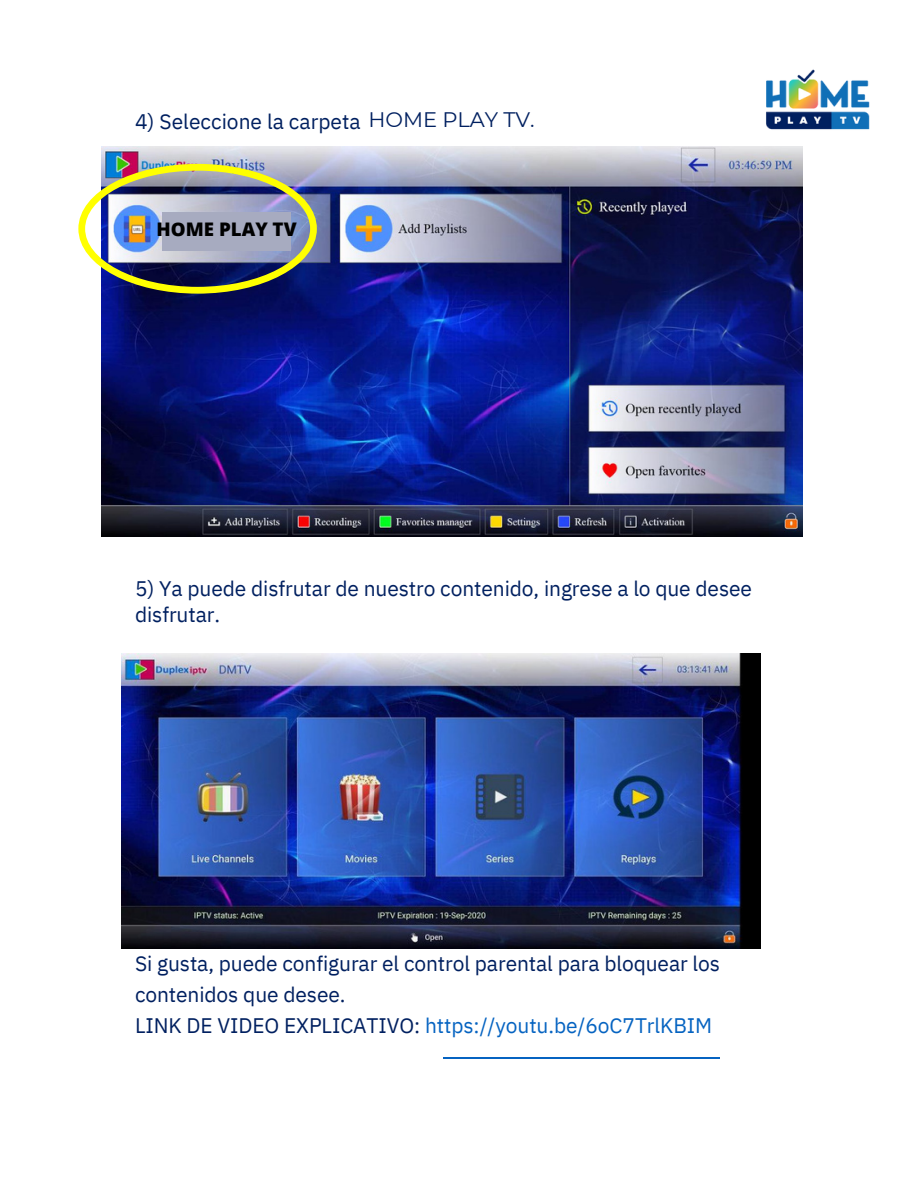
<style>
.page{position:relative;width:918px;height:1188px;background:#fff}
.page>*{position:absolute;margin:0;border:0;box-sizing:border-box;transform-origin:0 0}
.t1{font:21px "IBM Plex Sans";letter-spacing:-.005em;color:#002060}
.t2{font:21px "IBM Plex Sans";letter-spacing:-.005em;color:#0563c1}
.t3{font:800 18.75px "Open Sans";color:#000}
.s1{font-family:"Montserrat"}
.s2{color:#002060}
</style>
<div class="page">
<img style="left:766px;top:69px;width:104px;height:61px">
<hr style="left:444px;top:1057px;width:276px;height:2px;background:#0563c1">
<img style="left:121px;top:654px;width:640px;height:294px">
<img style="left:102px;top:146px;width:701px;height:391px">
<div style="left:78px;top:164px;width:239px;height:129px;border:7px solid #ff0;border-radius:50%"></div>
<div style="left:162px;top:212px;width:129px;height:38px;background:#a7abc0"></div>
<p class="t1" style="left:135px;top:107px;width:401px">4) Seleccione la carpeta <span class="s1">HOME PLAY TV.</span></p>
<p class="t3" style="left:157px;top:215px;width:142px">HOME PLAY TV</p>
<p class="t1" style="left:135px;top:574px;width:619px">5) Ya puede disfrutar de nuestro contenido, ingrese a lo que desee</p>
<p class="t1" style="left:135px;top:600px;width:87px">disfrutar.</p>
<p class="t1" style="left:135px;top:950px;width:587px">Si gusta, puede configurar el control parental para bloquear los</p>
<p class="t1" style="left:135px;top:980px;width:212px">contenidos que desee.</p>
<p class="t2" style="left:135px;top:1012px;width:579px"><span class="s2">LINK DE VIDEO EXPLICATIVO:</span> https://youtu.be/6oC7TrlKBIM</p>
</div>
